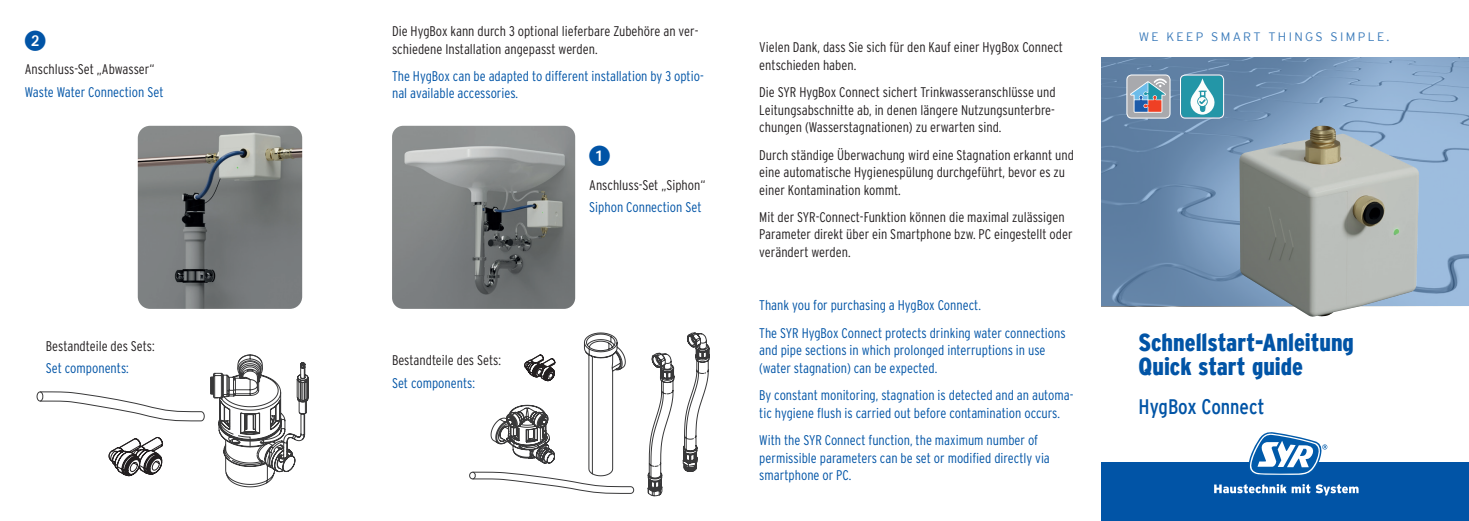
<style>
.page{position:relative;width:1469px;height:521px;background:#fff}
.page>*{position:absolute;margin:0;border:0;box-sizing:border-box;transform-origin:0 0}
.t1{font:900 condensed 24.5px/24.5px "Interstate";color:#0154a6}
.t2{font:condensed 21px "Interstate";color:#0154a6}
.t3{font:21px "European Pi One";color:#0154a6}
.t4{font:300 condensed 14px/17.5px "Interstate";color:#231f20}
.t5{font:300 condensed 14px/17.5px "Interstate";color:#0154a6}
.t6{font:300 12.25px "Interstate";letter-spacing:.19em;color:#0154a6}
</style>
<div class="page">
<svg style="left:1101px;top:58px;width:367px;height:248px;background:#859cb1"></svg>
<div style="left:1101px;top:462px;width:367px;height:59px;background:#0154a6"></div>
<svg style="left:1249px;top:432px;width:78px;height:43px"></svg>
<svg style="left:1214px;top:484px;width:144px;height:11px"></svg>
<div style="left:1126px;top:75px;width:44px;height:43px;background:#a8a9ad;border-radius:5px"></div>
<svg style="left:1130px;top:79px;width:36px;height:34px"></svg>
<div style="left:1126px;top:75px;width:44px;height:44px;border:1px solid #fff;border-radius:5px"></div>
<svg style="left:1182px;top:77px;width:40px;height:40px"></svg>
<div style="left:1180px;top:75px;width:44px;height:44px;border:1px solid #fff;border-radius:5px"></div>
<img style="left:1245px;top:126px;width:77px;height:26px">
<img style="left:392px;top:126px;width:183px;height:183px">
<img style="left:138px;top:126px;width:164px;height:183px">
<svg style="left:469px;top:332px;width:240px;height:164px"></svg>
<svg style="left:284px;top:362px;width:25px;height:110px"></svg>
<svg style="left:37px;top:354px;width:247px;height:133px"></svg>
<svg style="left:40px;top:391px;width:4px;height:10px"></svg>
<svg style="left:108px;top:437px;width:55px;height:39px"></svg>
<h2 class="t3" style="left:25px;top:29px;width:22px">2</h2>
<p class="t4" style="left:25px;top:60px;width:131px">Anschluss-Set „Abwasser“</p>
<p class="t5" style="left:25px;top:83px;width:140px">Waste Water Connection Set</p>
<p class="t4" style="left:46px;top:337px;width:110px">Bestandteile des Sets:</p>
<p class="t5" style="left:46px;top:359px;width:84px">Set components:</p>
<p class="t4" style="left:392px;top:22px;width:308px">Die HygBox kann durch 3 optional lieferbare Zubehöre an ver&shy;schiedene Installation angepasst werden.</p>
<p class="t5" style="left:392px;top:67px;width:313px">The HygBox can be adapted to different installation by 3 optio&shy;nal available accessories.</p>
<h2 class="t3" style="left:589px;top:144px;width:22px">1</h2>
<p class="t4" style="left:392px;top:352px;width:110px">Bestandteile des Sets:</p>
<p class="t5" style="left:392px;top:374px;width:84px">Set components:</p>
<p class="t4" style="left:589px;top:176px;width:118px">Anschluss-Set „Siphon“</p>
<p class="t5" style="left:589px;top:199px;width:114px">Siphon Connection Set</p>
<p class="t4" style="left:759px;top:38px;width:305px">Vielen Dank, dass Sie sich für den Kauf einer HygBox Connect entschieden haben.</p>
<p class="t4" style="left:759px;top:83px;width:298px;text-align:justify">Die SYR HygBox Connect sichert Trinkwasseranschlüsse und Leitungsabschnitte ab, in denen längere Nutzungsunterbre&shy;chungen (Wasserstagnationen) zu erwarten sind.</p>
<p class="t4" style="left:759px;top:146px;width:316px">Durch ständige Überwachung wird eine Stagnation erkannt und eine automatische Hygienespülung durchgeführt, bevor es zu einer Kontamination kommt.</p>
<p class="t4" style="left:759px;top:208px;width:315px">Mit der SYR-Connect-Funktion können die maximal zulässigen<br>Parameter direkt über ein Smartphone bzw. PC eingestellt oder verändert werden.</p>
<p class="t5" style="left:759px;top:291px;width:308px;line-height:27.5px">Thank you for purchasing a HygBox Connect.<br>The SYR HygBox Connect protects drinking water connections</p>
<p class="t5" style="left:759px;top:341px;width:288px">and pipe sections in which prolonged interruptions in use (water stagnation) can be expected.</p>
<p class="t5" style="left:759px;top:386px;width:316px">By constant monitoring, stagnation is detected and an automa&shy;tic hygiene flush is carried out before contamination occurs.</p>
<p class="t5" style="left:759px;top:431px;width:292px">With the SYR Connect function, the maximum number of permissible parameters can be set or modified directly via smartphone or PC.</p>
<p class="t6" style="left:1138px;top:30px;width:252px">WE KEEP SMART THINGS SIMPLE.</p>
<h1 class="t1" style="left:1138px;top:330px;width:217px">Schnellstart-Anleitung<br>Quick start guide</h1>
<h2 class="t2" style="left:1138px;top:394px;width:127px">HygBox Connect</h2>
</div>
